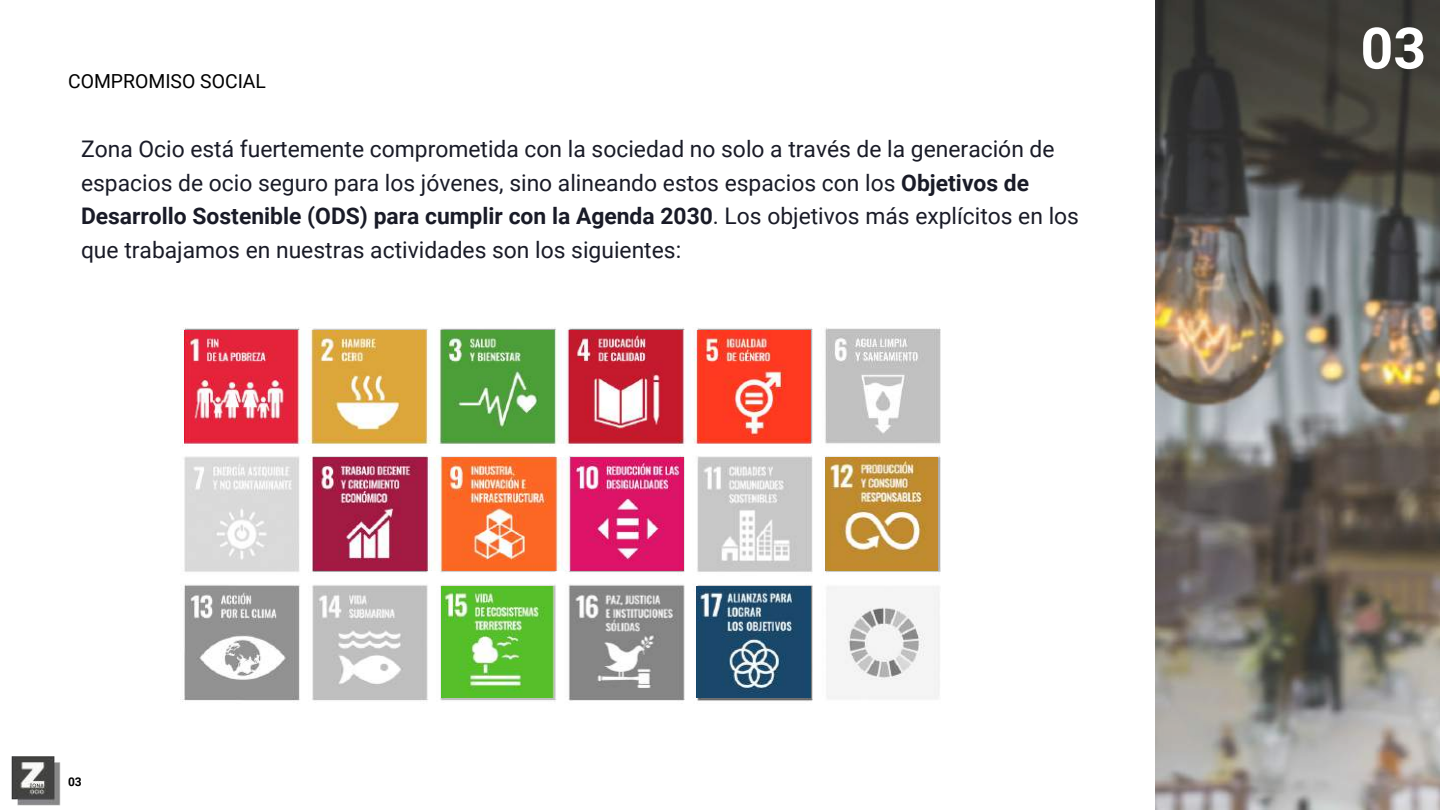
<style>
.page{position:relative;width:1440px;height:810px;background:#fff}
.page>*{position:absolute;margin:0;border:0;box-sizing:border-box;transform-origin:0 0}
.t1{font:700 57.3px "Roboto";color:#fff}
.t2{font:22.9px/33.8px "Roboto";color:#191b27}
.t3{font:19.4px "Roboto";color:#000}
.t4{font:700 12px "Roboto";color:#000}
.s1{font-weight:700}
</style>
<div class="page">
<img style="left:1155px;top:0;width:285px;height:810px">
<img style="left:11px;top:756px;width:50px;height:50px">
<img style="left:180px;top:327px;width:761px;height:375px">
<img style="left:185px;top:331px;width:625px;height:112px">
<img style="left:313px;top:458px;width:370px;height:113px">
<img style="left:826px;top:458px;width:111px;height:113px">
<img style="left:442px;top:586px;width:111px;height:112px">
<img style="left:697px;top:586px;width:113px;height:112px">
<p class="t3" style="left:68px;top:70px;width:199px">COMPROMISO SOCIAL</p>
<p class="t2" style="left:81px;top:132px;width:1000px">Zona Ocio está fuertemente comprometida con la sociedad no solo a través de la generación de espacios de ocio seguro para los jóvenes, sino alineando estos espacios con los <span class="s1">Objetivos de Desarrollo Sostenible (ODS) para cumplir con la Agenda 2030</span>. Los objetivos más explícitos en los que trabajamos en nuestras actividades son los siguientes:</p>
<p class="t4" style="left:68px;top:775px;width:15px">03</p>
<h1 class="t1" style="left:1360px;top:15px;width:67px">03</h1>
</div>
